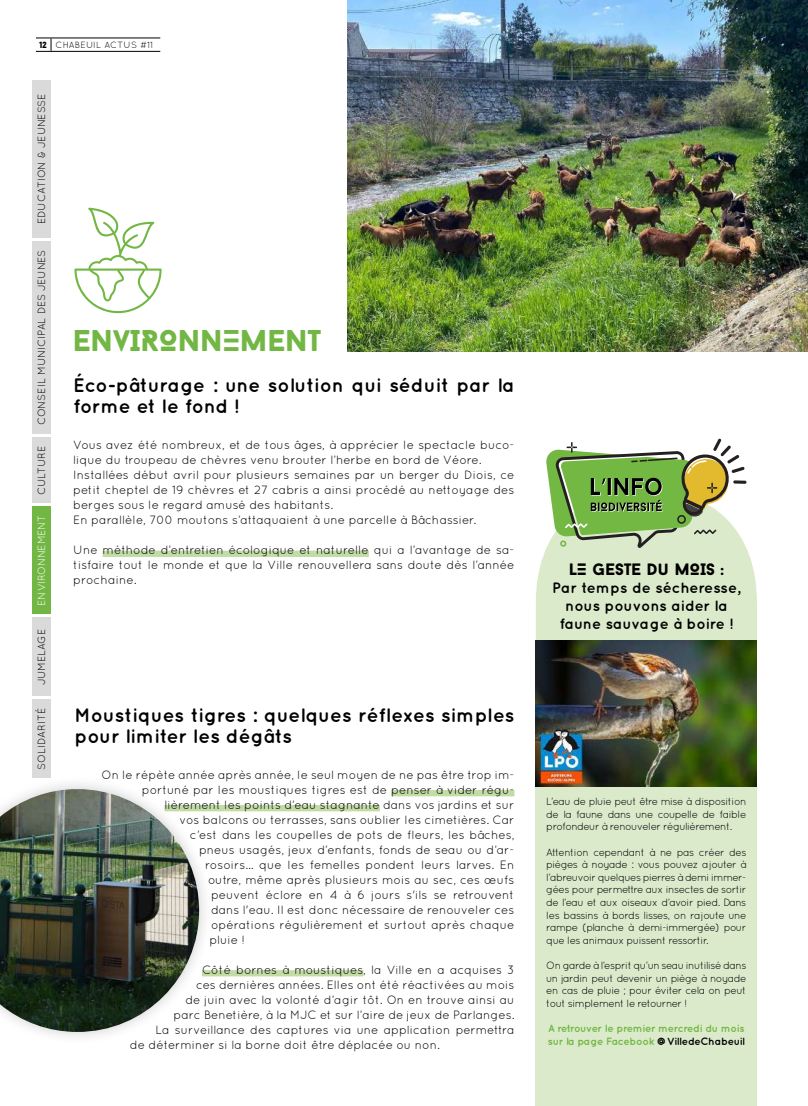
<style>
.page{position:relative;width:808px;height:1106px;background:#fff}
.page>*{position:absolute;margin:0;border:0;box-sizing:border-box;transform-origin:0 0}
.t1{font:900 30px "Baron Neue";color:#72b743}
.t2{font:700 19.5px/21px "Quicksand";color:#000}
.t3{font:900 16.5px "Baron Neue";color:#000}
.t4{font:700 15px/18px "Quicksand";color:#000;text-align:center}
.t5{font:12px/15px "Quicksand";color:#000}
.t6{font:10.5px/12.6px "Quicksand";letter-spacing:-.05em;color:#000;text-align:justify}
.t7{font:700 10.5px/12.6px "Quicksand";letter-spacing:-.03em;color:#72b743}
.t8{font:10.5px "Quicksand";color:#000}
.t9{font:10.5px "Quicksand";letter-spacing:-.015em;color:#fff}
.t10{font:10.5px "Quicksand";letter-spacing:-.015em;color:#000}
.t11{font:9px "Quicksand";letter-spacing:.03em;color:#000}
.s1{font-family:"Baron Neue";font-weight:900}
.s2{font-weight:700}
.s3{color:#000}
</style>
<div class="page">
<div style="left:536px;top:640px;width:221px;height:466px;background:#dbeacb"></div>
<div style="left:536px;top:548px;width:221px;height:92px;background:#dbeacb"></div>
<div style="left:32px;top:506px;width:19px;height:108px;background:#72b743"></div>
<div style="left:32px;top:80px;width:19px;height:158px;background:#dadada"></div>
<div style="left:32px;top:699px;width:19px;height:79px;background:#dadada"></div>
<div style="left:32px;top:437px;width:19px;height:66px;background:#dadada"></div>
<div style="left:32px;top:241px;width:19px;height:193px;background:#dadada"></div>
<div style="left:32px;top:617px;width:19px;height:79px;background:#dadada"></div>
<img style="left:347px;top:0;width:461px;height:352px">
<img style="left:536px;top:640px;width:221px;height:146px">
<svg style="left:51px;top:39px;width:1px;height:12px"></svg>
<hr style="left:36px;top:38px;width:124px;height:1px;background:#000">
<hr style="left:36px;top:51px;width:124px;height:1px;background:#000">
<svg style="left:74px;top:208px;width:88px;height:105px"></svg>
<div style="left:103px;top:550px;width:266px;height:7px;background:#c2dca5"></div>
<div style="left:391px;top:790px;width:123px;height:6px;background:#c2dca5"></div>
<div style="left:164px;top:805px;width:216px;height:6px;background:#c2dca5"></div>
<div style="left:202px;top:970px;width:161px;height:6px;background:#c2dca5"></div>
<div style="left:0;top:775px;width:213px;height:271px;background:#000;opacity:.2"></div>
<img style="left:0;top:789px;width:199px;height:243px">
<svg style="left:546px;top:438px;width:200px;height:110px"></svg>
<p class="t11" style="left:40px;top:39px;width:115px"><span class="s1">12</span> CHABEUIL ACTUS #11</p>
<p class="t8" style="left:36px;top:224px;width:132px;rotate:-90deg">EDUCATION &amp; JEUNESSE</p>
<p class="t8" style="left:36px;top:425px;width:177px;rotate:-90deg">CONSEIL MUNICIPAL DES JEUNES</p>
<p class="t10" style="left:36px;top:494px;width:50px;rotate:-90deg">CULTURE</p>
<p class="t9" style="left:36px;top:606px;width:92px;rotate:-90deg">ENVIRONNEMENT</p>
<p class="t8" style="left:36px;top:685px;width:57px;rotate:-90deg">JUMELAGE</p>
<p class="t8" style="left:36px;top:769px;width:63px;rotate:-90deg">SOLIDARITÉ</p>
<h1 class="t1" style="left:73px;top:321px;width:249px">ENvIRONN<span class="s2">E</span>MENT</h1>
<h2 class="t2" style="left:73px;top:374px;width:443px">Éco-pâturage : une solution qui séduit par la forme et le fond !</h2>
<p class="t5" style="left:73px;top:437px;width:443px">Vous avez été nombreux, et de tous âges, à apprécier le spectacle buco&shy;lique du troupeau de chèvres venu brouter l’herbe en bord de Véore.<br>Installées début avril pour plusieurs semaines par un berger du Diois, ce petit cheptel de 19 chèvres et 27 cabris a ainsi procédé au nettoyage des berges sous le regard amusé des habitants.<br>En parallèle, 700 moutons s’attaquaient à une parcelle à Bâchassier.</p>
<p class="t5" style="left:73px;top:542px;width:443px;text-align:justify">Une méthode d’entretien écologique et naturelle qui a l’avantage de sa&shy;tisfaire tout le monde et que la Ville renouvellera sans doute dès l’année prochaine.</p>
<h2 class="t2" style="left:74px;top:703px;width:441px">Moustiques tigres : quelques réflexes simples pour limiter les dégâts</h2>
<p class="t5" style="left:101px;top:766px;width:414px">On le répète année après année, le seul moyen de ne pas être trop im-</p>
<p class="t5" style="left:142px;top:781px;width:374px">portuné par les moustiques tigres est de penser à vider régu-</p>
<p class="t5" style="left:164px;top:796px;width:351px">lièrement les points d’eau stagnante dans vos jardins et sur</p>
<p class="t5" style="left:179px;top:811px;width:336px">vos balcons ou terrasses, sans oublier les cimetières. Car</p>
<p class="t5" style="left:190px;top:826px;width:326px">c’est dans les coupelles de pots de fleurs, les bâches,</p>
<p class="t5" style="left:199px;top:841px;width:317px">pneus usagés, jeux d’enfants, fonds de seau ou d’ar-</p>
<p class="t5" style="left:205px;top:856px;width:311px">rosoirs… que les femelles pondent leurs larves. En</p>
<p class="t5" style="left:208px;top:871px;width:308px">outre, même après plusieurs mois au sec, ces œufs</p>
<p class="t5" style="left:211px;top:886px;width:305px">peuvent éclore en 4 à 6 jours s'ils se retrouvent</p>
<p class="t5" style="left:211px;top:901px;width:305px">dans l'eau. Il est donc nécessaire de renouveler ces</p>
<p class="t5" style="left:211px;top:916px;width:305px">opérations régulièrement et surtout après chaque</p>
<p class="t5" style="left:209px;top:931px;width:37px">pluie !</p>
<p class="t5" style="left:202px;top:961px;width:314px">Côté bornes à moustiques, la Ville en a acquises 3</p>
<p class="t5" style="left:196px;top:976px;width:320px">ces dernières années. Elles ont été réactivées au mois</p>
<p class="t5" style="left:185px;top:991px;width:330px">de juin avec la volonté d’agir tôt. On en trouve ainsi au</p>
<p class="t5" style="left:173px;top:1006px;width:342px">parc Benetière, à la MJC et sur l’aire de jeux de Parlanges.</p>
<p class="t5" style="left:155px;top:1021px;width:360px">La surveillance des captures via une application permettra</p>
<p class="t5" style="left:130px;top:1036px;width:311px">de déterminer si la borne doit être déplacée ou non.</p>
<h3 class="t3" style="left:569px;top:558px;width:156px">LE GESTE Du MOIS :</h3>
<p class="t4" style="left:552px;top:578px;width:190px">Par temps de sécheresse, nous pouvons aider la faune sauvage à boire !</p>
<p class="t6" style="left:546px;top:795px;width:202px">L’eau de pluie peut être mise à disposition de la faune dans une coupelle de faible profondeur à renouveler régulièrement.</p>
<p class="t6" style="left:546px;top:845px;width:202px">Attention cependant à ne pas créer des pièges à noyade : vous pouvez ajouter à l’abreuvoir quelques pierres à demi immer&shy;gées pour permettre aux insectes de sortir de l’eau et aux oiseaux d’avoir pied. Dans les bassins à bords lisses, on rajoute une rampe (planche à demi-immergée) pour que les animaux puissent ressortir.</p>
<p class="t6" style="left:546px;top:959px;width:202px">On garde à l’esprit qu’un seau inutilisé dans un jardin peut devenir un piège à noyade en cas de pluie ; pour éviter cela on peut tout simplement le retourner !</p>
<p class="t7" style="left:548px;top:1021px;width:198px">A retrouver le premier mercredi du mois sur la page Facebook <span class="s3">@VilledeChabeuil</span></p>
</div>
